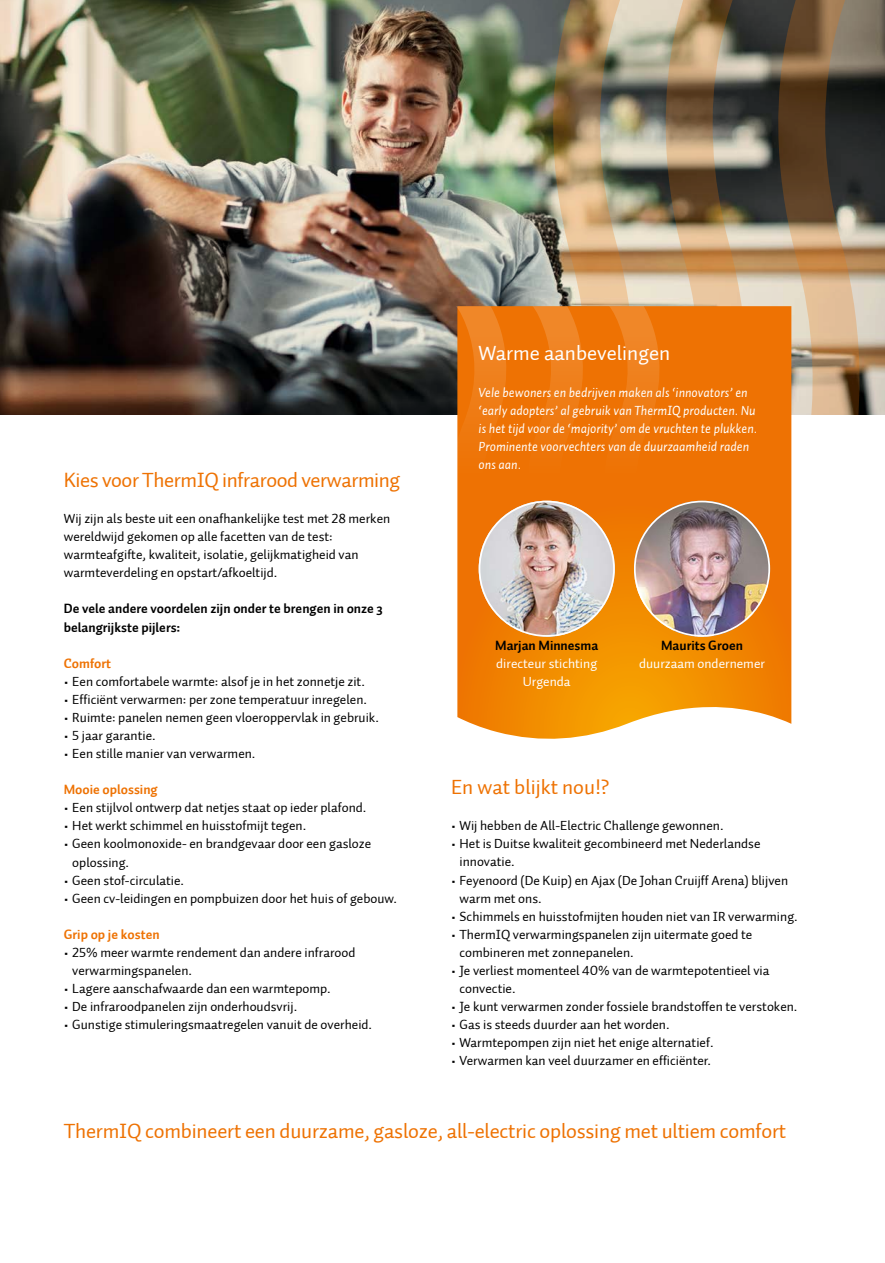
<style>
.page{position:relative;width:885px;height:1263px;background:#fff}
.page>*{position:absolute;margin:0;border:0;box-sizing:border-box;transform-origin:0 0}
.t1{font:21px "Auto 1 Regular LF";letter-spacing:-.01em;color:#ee7203}
.t2{font:21px "Auto 1 Regular LF";color:#fff}
.t3{font:13.5px/18.1px "Auto 1 Regular LF";color:#000}
.t4{font:13.5px/18.1px "Auto 1 Italic LF";color:#fff}
.t5{font:700 13.5px/18.1px "Auto 1";color:#000}
.t6{font:13.5px/18.1px "Auto 1 Regular LF";color:#fff;text-align:center}
.t7{font:700 13.5px "Auto 1";color:#ee7203}
.s1{font-family:"Auto 1";font-weight:700}
</style>
<div class="page">
<img style="left:0;top:0;width:884px;height:415px">
<svg style="left:771px;top:0;width:89px;height:415px;background:#877057"></svg>
<svg style="left:457px;top:306px;width:334px;height:433px;background:#f2901b"></svg>
<img style="left:522px;top:0;width:232px;height:557px">
<svg style="left:449px;top:306px;width:62px;height:251px;background:#e57f23"></svg>
<img style="left:478px;top:501px;width:136px;height:136px;border-radius:68px">
<img style="left:634px;top:501px;width:136px;height:136px;border-radius:68px">
<h1 class="t1" style="left:64px;top:467px;width:338px">Kies voor ThermIQ infrarood verwarming</h1>
<p class="t3" style="left:64px;top:510px;width:328px">Wij zijn als beste uit een onafhankelijke test met 28 merken wereldwijd gekomen op alle facetten van de test: warmteafgifte, kwaliteit, isolatie, gelijkmatigheid van warmteverdeling en opstart/afkoeltijd.</p>
<p class="t5" style="left:64px;top:600px;width:320px">De vele andere voordelen zijn onder te brengen in onze 3 belangrijkste pijlers:</p>
<p class="t7" style="left:64px;top:654px;width:49px">Comfort</p>
<p class="t3" style="left:64px;top:672px;width:302px"><span class="s1">•</span> Een comfortabele warmte: alsof je in het zonnetje zit.</p>
<p class="t3" style="left:64px;top:690px;width:305px"><span class="s1">•</span> Efficiënt verwarmen: per zone temperatuur inregelen.</p>
<p class="t3" style="left:64px;top:708px;width:316px"><span class="s1">•</span> Ruimte: panelen nemen geen vloeroppervlak in gebruik.</p>
<p class="t3" style="left:64px;top:726px;width:93px"><span class="s1">•</span> 5 jaar garantie.</p>
<p class="t3" style="left:64px;top:745px;width:193px"><span class="s1">•</span> Een stille manier van verwarmen.</p>
<p class="t7" style="left:64px;top:781px;width:95px">Mooie oplossing</p>
<p class="t3" style="left:64px;top:799px;width:304px"><span class="s1">•</span> Een stijlvol ontwerp dat netjes staat op ieder plafond.</p>
<p class="t3" style="left:64px;top:817px;width:244px"><span class="s1">•</span> Het werkt schimmel en huisstofmijt tegen.</p>
<p class="t3" style="left:72px;top:835px;width:300px;text-indent:-9px"><span class="s1">•</span> Geen koolmonoxide- en brandgevaar door een gasloze oplossing.</p>
<p class="t3" style="left:64px;top:871px;width:122px"><span class="s1">•</span> Geen stof-circulatie.</p>
<p class="t3" style="left:64px;top:889px;width:334px"><span class="s1">•</span> Geen cv-leidingen en pompbuizen door het huis of gebouw.</p>
<p class="t7" style="left:64px;top:925px;width:97px">Grip op je kosten</p>
<p class="t3" style="left:72px;top:943px;width:285px;text-indent:-9px"><span class="s1">•</span> 25% meer warmte rendement dan andere infrarood verwarmingspanelen.</p>
<p class="t3" style="left:64px;top:980px;width:268px"><span class="s1">•</span> Lagere aanschafwaarde dan een warmtepomp.</p>
<p class="t3" style="left:64px;top:998px;width:235px"><span class="s1">•</span> De infraroodpanelen zijn onderhoudsvrij.</p>
<p class="t3" style="left:64px;top:1016px;width:310px"><span class="s1">•</span> Gunstige stimuleringsmaatregelen vanuit de overheid.</p>
<h1 class="t2" style="left:478px;top:340px;width:193px">Warme aanbevelingen</h1>
<p class="t4" style="left:478px;top:383px;width:280px">Vele bewoners en bedrijven maken als ‘innovators’ en ‘early adopters’ al gebruik van ThermIQ producten. Nu is het tijd voor de ‘majority’ om de vruchten te plukken.<br>Prominente voorvechters van de duurzaamheid raden ons aan.</p>
<p class="t5" style="left:495px;top:636px;width:104px">Marjan Minnesma</p>
<p class="t6" style="left:496px;top:654px;width:102px">directeur stichting<br>Urgenda</p>
<p class="t5" style="left:661px;top:636px;width:83px">Maurits Groen</p>
<p class="t6" style="left:639px;top:654px;width:127px">duurzaam ondernemer</p>
<h1 class="t1" style="left:451px;top:774px;width:160px">En wat blijkt nou!?</h1>
<p class="t3" style="left:451px;top:817px;width:274px"><span class="s1">•</span> Wij hebben de All-Electric Challenge gewonnen.</p>
<p class="t3" style="left:459px;top:835px;width:302px;text-indent:-9px"><span class="s1">•</span> Het is Duitse kwaliteit gecombineerd met Nederlandse innovatie.</p>
<p class="t3" style="left:459px;top:871px;width:330px;text-indent:-9px"><span class="s1">•</span> Feyenoord (De Kuip) en Ajax (De Johan Cruijff Arena) blijven warm met ons.</p>
<p class="t3" style="left:451px;top:907px;width:348px"><span class="s1">•</span> Schimmels en huisstofmijten houden niet van IR verwarming.</p>
<p class="t3" style="left:459px;top:925px;width:294px;text-indent:-9px"><span class="s1">•</span> ThermIQ verwarmingspanelen zijn uitermate goed te combineren met zonnepanelen.</p>
<p class="t3" style="left:459px;top:961px;width:311px;text-indent:-9px"><span class="s1">•</span> Je verliest momenteel 40% van de warmtepotentieel via convectie.</p>
<p class="t3" style="left:451px;top:998px;width:348px"><span class="s1">•</span> Je kunt verwarmen zonder fossiele brandstoffen te verstoken.</p>
<p class="t3" style="left:451px;top:1016px;width:220px"><span class="s1">•</span> Gas is steeds duurder aan het worden.</p>
<p class="t3" style="left:451px;top:1034px;width:264px"><span class="s1">•</span> Warmtepompen zijn niet het enige alternatief.</p>
<p class="t3" style="left:451px;top:1052px;width:261px"><span class="s1">•</span> Verwarmen kan veel duurzamer en efficiënter.</p>
<h1 class="t1" style="left:64px;top:1117px;width:724px">ThermIQ combineert een duurzame, gasloze, all-electric oplossing met ultiem comfort</h1>
</div>
